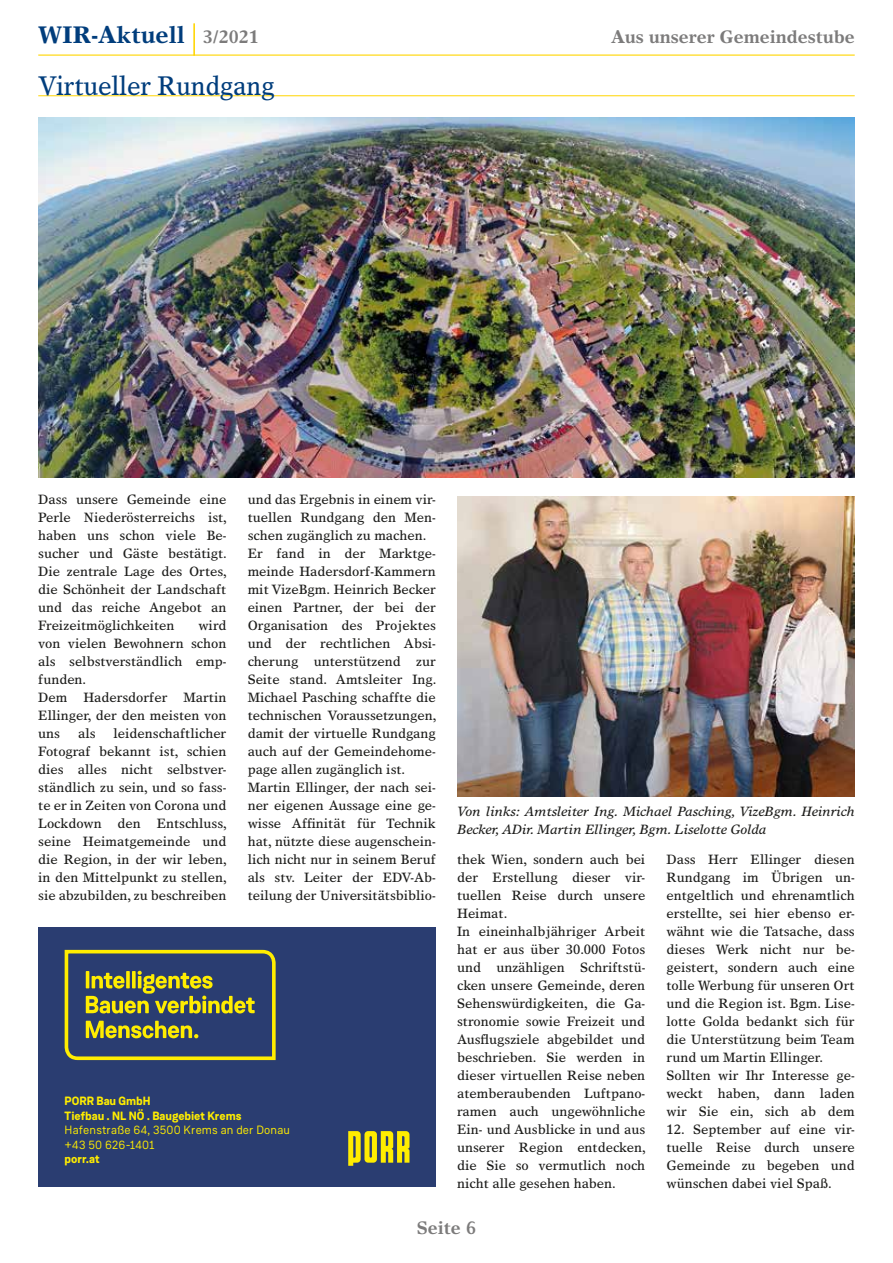
<style>
.page{position:relative;width:893px;height:1263px;background:#fff}
.page>*{position:absolute;margin:0;border:0;box-sizing:border-box;transform-origin:0 0}
.t1{font:27px "Times Europa LT Std";letter-spacing:-.01em;color:#003d7c;scale:.9 1}
.t2{font:700 24px "Times Europa LT Std";color:#003d7c}
.t3{font:700 18px "Times Europa LT Std";color:#7c7b7b}
.t4{font:13.5px/18px "Times Europa LT Std";color:#1d1d1b}
.t5{font:italic 13.5px/18px "Times Europa LT Std";color:#1d1d1b}
.t6{font:12px/14.4px "Weissenhof Grotesk";letter-spacing:.015em;color:#ffed00}
.t7{font:700 12px/14.4px "Weissenhof Grotesk";letter-spacing:-.005em;color:#ffed00}
.s1{font-size:18px;color:#7c7b7b}
</style>
<div class="page">
<hr style="left:193px;top:23px;width:1px;height:33px;background:#ffd500">
<hr style="left:38px;top:55px;width:817px;height:1px;background:#ffd500">
<hr style="left:194px;top:23px;width:1px;height:33px;background:#ffd500">
<hr style="left:38px;top:95px;width:817px;height:1px;background:#ffd500">
<img style="left:38px;top:117px;width:817px;height:360px">
<img style="left:457px;top:497px;width:398px;height:300px">
<div style="left:38px;top:927px;width:398px;height:259px;background:#2a3d71"></div>
<svg style="left:348px;top:1131px;width:61px;height:35px;background:#b0ac29"></svg>
<svg style="left:63px;top:948px;width:214px;height:114px;background:#5b6556"></svg>
<h2 class="t2" style="left:38px;top:20px;width:222px">WIR-Aktuell <span class="s1">3/2021</span></h2>
<h3 class="t3" style="left:611px;top:26px;width:245px">Aus unserer Gemeindestube</h3>
<h1 class="t1" style="left:38px;top:70px;width:264px">Virtueller Rundgang</h1>
<p class="t4" style="left:38px;top:490px;width:190px;text-align:justify">Dass unsere Gemeinde eine Perle Niederösterreichs ist, haben uns schon viele Be&shy;sucher und Gäste bestätigt.<br>Die zentrale Lage des Ortes, die Schönheit der Landschaft und das reiche Angebot an Freizeitmöglichkeiten</p>
<p class="t4" style="left:38px;top:616px;width:190px;text-indent:160px">wird von vielen Bewohnern schon als selbstverständlich emp&shy;funden.<br>Dem Hadersdorfer Martin<br>Ellinger, der den meisten von uns</p>
<p class="t4" style="left:38px;top:724px;width:190px;text-align:justify;text-indent:75px">leidenschaftlicher Fotograf bekannt ist, schien dies alles nicht selbstver&shy;ständlich zu sein, und so fass&shy;te er in Zeiten von Corona und Lockdown den Entschluss, seine Heimatgemeinde und die Region, in der wir leben, in den Mittelpunkt zu stellen, sie abzubilden, zu beschreiben</p>
<p class="t4" style="left:78px;top:724px;width:19px">als</p>
<p class="t4" style="left:248px;top:490px;width:190px">und das Ergebnis in einem vir&shy;tuellen Rundgang den Men&shy;schen zugänglich zu machen.<br>Er fand in der Marktge&shy;meinde Hadersdorf-Kammern mit VizeBgm. Heinrich Becker einen Partner, der bei der<br>Organisation des Projektes und der rechtlichen Absi&shy;cherung unterstützend zur<br>Seite stand. Amtsleiter Ing.<br>Michael Pasching schaffte die technischen Voraussetzungen, damit der virtuelle Rundgang auch auf der Gemeindehome&shy;page allen zugänglich ist.<br>Martin Ellinger, der nach sei&shy;ner eigenen Aussage eine ge&shy;wisse Affinität für Technik hat, nützte diese augenschein&shy;lich nicht nur in seinem Beruf als stv. Leiter der EDV-Ab&shy;teilung der Universitätsbiblio-</p>
<p class="t7" style="left:65px;top:1094px;width:178px">PORR Bau GmbH<br>Tiefbau . NL NÖ . Baugebiet Krems</p>
<p class="t6" style="left:65px;top:1123px;width:227px">Hafenstraße 64, 3500 Krems an der Donau +43 50 626-1401</p>
<p class="t7" style="left:65px;top:1152px;width:37px">porr.at</p>
<p class="t5" style="left:457px;top:802px;width:399px">Von links: Amtsleiter Ing. Michael Pasching, VizeBgm. Heinrich<br>Becker, ADir. Martin Ellinger, Bgm. Liselotte Golda</p>
<p class="t4" style="left:457px;top:850px;width:190px">thek Wien, sondern auch bei der Erstellung dieser vir&shy;tuellen Reise durch unsere<br>Heimat.<br>In eineinhalbjähriger Arbeit hat er aus über 30.000 Fotos und unzähligen Schriftstü&shy;cken unsere Gemeinde, deren<br>Sehenswürdigkeiten, die Ga&shy;stronomie sowie Freizeit und<br>Ausflugsziele abgebildet und beschrieben. Sie werden in dieser virtuellen Reise neben atemberaubenden Luftpano&shy;ramen auch ungewöhnliche<br>Ein- und Ausblicke in und aus unserer Region entdecken, die Sie so vermutlich noch nicht alle gesehen haben.</p>
<p class="t4" style="left:666px;top:850px;width:190px">Dass Herr Ellinger diesen<br>Rundgang im Übrigen un&shy;entgeltlich und ehrenamtlich erstellte, sei hier ebenso er&shy;wähnt wie die Tatsache, dass dieses Werk nicht nur be&shy;geistert, sondern auch eine tolle Werbung für unseren Ort und die Region ist. Bgm. Lise&shy;lotte Golda bedankt sich für die Unterstützung beim Team rund um Martin Ellinger.<br>Sollten wir Ihr Interesse ge&shy;weckt haben, dann laden wir Sie ein, sich ab dem</p>
<p class="t4" style="left:666px;top:1120px;width:190px;text-align:justify">12. September auf eine vir&shy;tuelle Reise durch unsere Gemeinde zu begeben und wünschen dabei viel Spaß.</p>
<h3 class="t3" style="left:417px;top:1216px;width:61px">Seite 6</h3>
</div>
